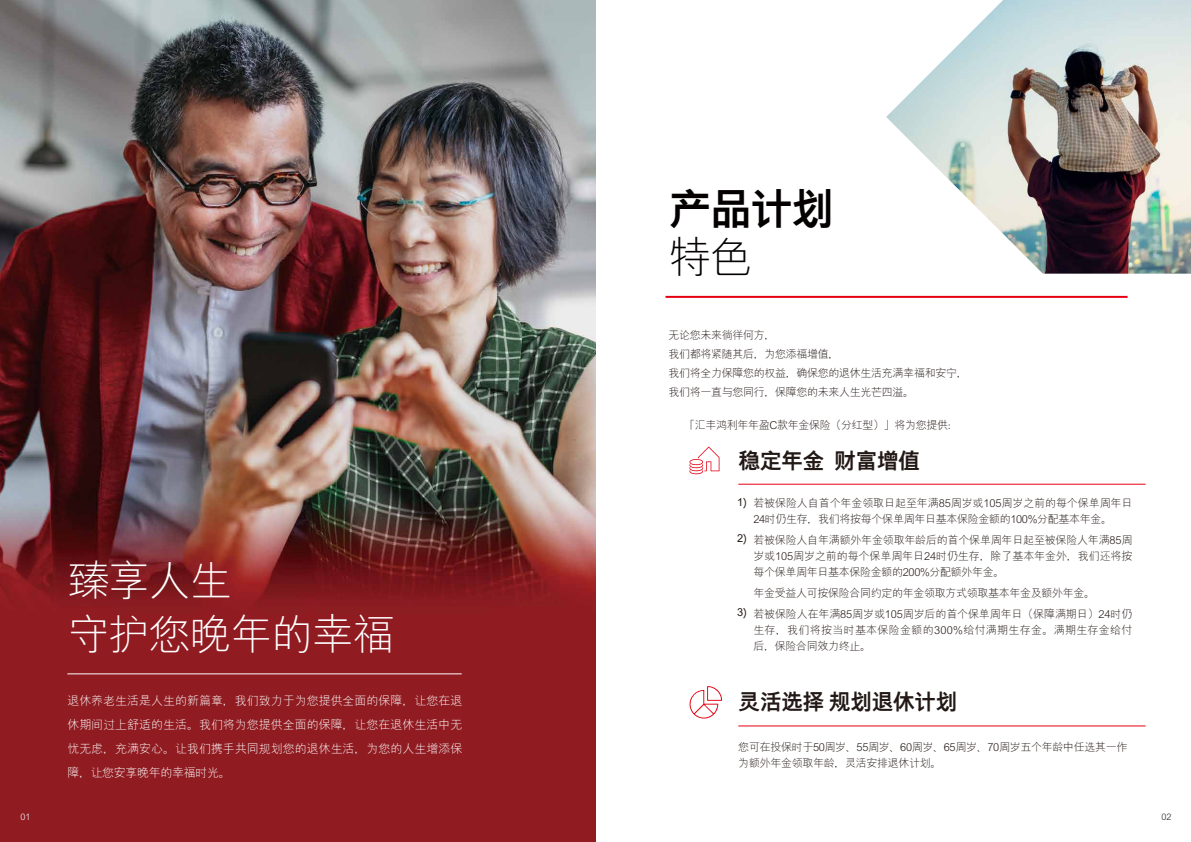
<style>
.page{position:relative;width:1191px;height:842px;background:#fff}
.page>*{position:absolute;margin:0;border:0;box-sizing:border-box;transform-origin:0 0}
.t1{font:800 43px "M Hei PR Cfor HSBC";color:#040000}
.t2{font:300 43px "M Hei PR Cfor HSBC";color:#040000}
.t3{font:300 42px/54px "M Hei PR Cfor HSBC";letter-spacing:-.03em;color:#fff}
.t4{font:800 22px "M Hei PR Cfor HSBC";letter-spacing:-.03em;color:#221815}
.t5{font:300 12px/24px "M Hei PR Cfor HSBC";letter-spacing:-.005em;color:#fff;text-align:justify}
.t6{font:300 11px/19px "M Hei PR Cfor HSBC";letter-spacing:-.03em;color:#221815}
.t7{font:300 11px/16px "M Hei PR Cfor HSBC";letter-spacing:-.01em;color:#221815}
.t8{font:300 11px/16px "M Hei PR Cfor HSBC";letter-spacing:.025em;color:#221815}
.t9{font:500 11px "M Hei PR Cfor HSBC";color:#221815}
.t10{font:300 9px "M Hei PR Cfor HSBC";color:#fff}
.t11{font:300 9px "M Hei PR Cfor HSBC";color:#221815}
</style>
<div class="page">
<img style="left:0;top:0;width:595px;height:842px">
<hr style="left:67px;top:673px;width:395px;height:1px;background:#fff">
<hr style="left:665px;top:296px;width:462px;height:2px;background:#e60012">
<hr style="left:738px;top:484px;width:407px;height:1px;background:#e60012">
<hr style="left:738px;top:726px;width:407px;height:1px;background:#e60012">
<img style="left:886px;top:0;width:305px;height:274px">
<svg style="left:689px;top:446px;width:30px;height:28px"></svg>
<svg style="left:689px;top:686px;width:33px;height:33px"></svg>
<h1 class="t1" style="left:668px;top:188px;width:167px">产品计划</h1>
<h1 class="t2" style="left:668px;top:236px;width:85px">特色</h1>
<p class="t6" style="left:668px;top:325px;width:301px">无论您未来徜徉何方，<br>我们都将紧随其后，为您添福增值，<br>我们将全力保障您的权益，确保您的退休生活充满幸福和安宁，我们将一直与您同行，保障您的未来人生光芒四溢。</p>
<p class="t6" style="left:684px;top:415px;width:276px">「汇丰鸿利年年盈C款年金保险（分红型）」将为您提供：</p>
<h2 class="t3" style="left:67px;top:553px;width:329px">臻享人生<br>守护您晚年的幸福</h2>
<p class="t5" style="left:67px;top:688px;width:396px">退休养老生活是人生的新篇章，我们致力于为您提供全面的保障，让您在退休期间过上舒适的生活。我们将为您提供全面的保障，让您在退休生活中无忧无虑，充满安心。让我们携手共同规划您的退休生活，为您的人生增添保障，让您安享晚年的幸福时光。</p>
<h3 class="t4" style="left:738px;top:449px;width:183px">稳定年金 财富增值</h3>
<p class="t7" style="left:753px;top:495px;width:381px">若被保险人自首个年金领取日起至年满85周岁或105周岁之前的每个保单周年日<br>24时仍生存，我们将按每个保单周年日基本保险金额的100%分配基本年金。</p>
<p class="t6" style="left:753px;top:532px;width:381px;line-height:16px;text-align:justify">若被保险人自年满额外年金领取年龄后的首个保单周年日起至被保险人年满85周岁或105周岁之前的每个保单周年日24时仍生存，除了基本年金外，我们还将按每个保单周年日基本保险金额的200%分配额外年金。</p>
<p class="t7" style="left:753px;top:582px;width:380px;line-height:21px">年金受益人可按保险合同约定的年金领取方式领取基本年金及额外年金。<br>若被保险人在年满85周岁或105周岁后的首个保单周年日（保障满期日）24时仍</p>
<p class="t8" style="left:753px;top:622px;width:381px">生存，我们将按当时基本保险金额的300%给付满期生存金。满期生存金给付后，保险合同效力终止。</p>
<p class="t9" style="left:737px;top:496px;width:11px">1)</p>
<p class="t9" style="left:737px;top:532px;width:11px">2)</p>
<p class="t9" style="left:737px;top:606px;width:11px">3)</p>
<h3 class="t4" style="left:738px;top:691px;width:221px">灵活选择 规划退休计划</h3>
<p class="t6" style="left:738px;top:739px;width:390px;line-height:16px">您可在投保时于50周岁、55周岁、60周岁、65周岁、70周岁五个年龄中任选其一作为额外年金领取年龄，灵活安排退休计划。</p>
<p class="t10" style="left:20px;top:812px;width:12px">01</p>
<p class="t11" style="left:1161px;top:812px;width:12px">02</p>
</div>
